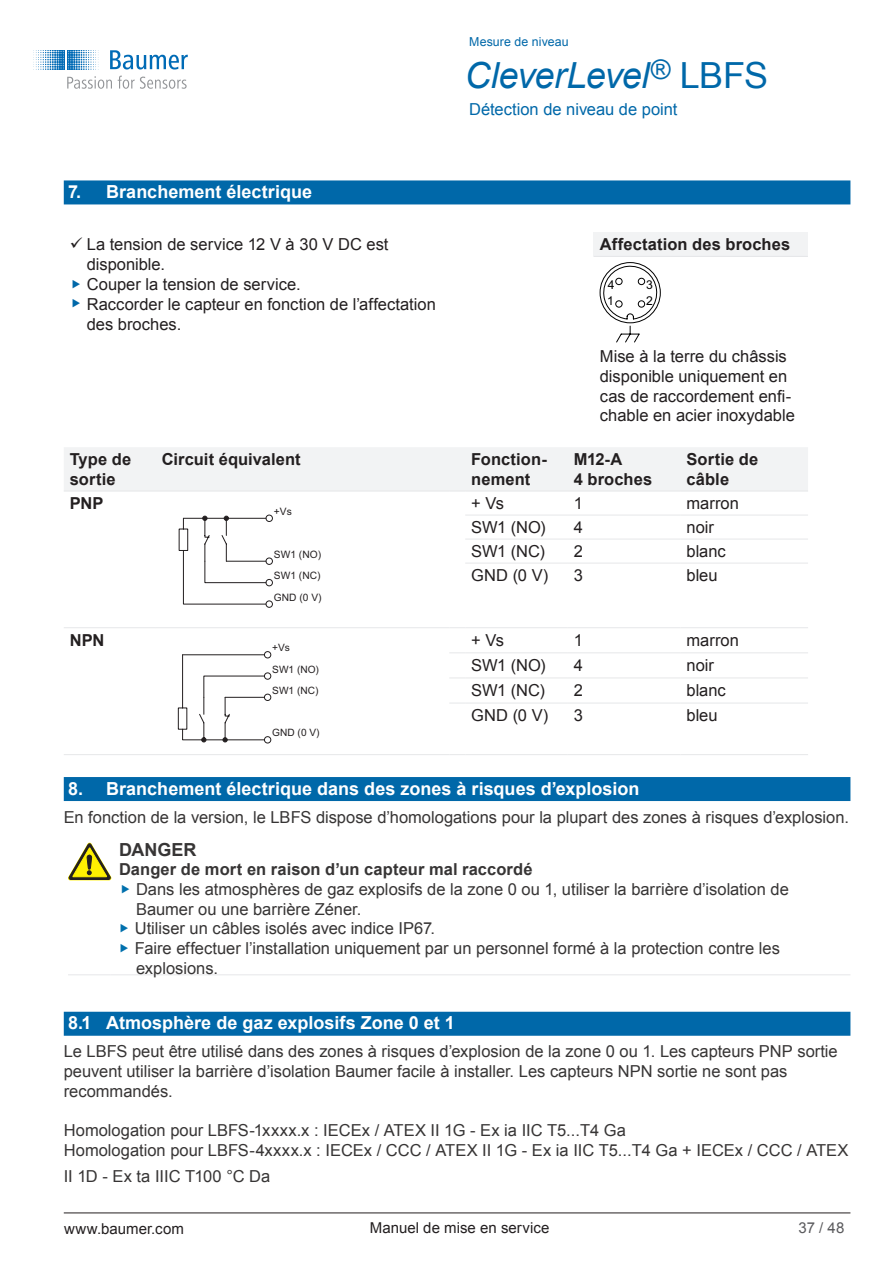
<style>
.page{position:relative;width:893px;height:1263px;background:#fff}
.page>*{position:absolute;margin:0;border:0;box-sizing:border-box;transform-origin:0 0}
.t1{font:italic 36px "Arial";letter-spacing:-.015em;color:#0068a9}
.Grundtext{font:700 18px "Arial";color:#fff}
.Grundtext-2{font:700 18px "Arial";color:#373535}
.Grundtext-3{font:16.5px/19.6px "Arial";color:#373535}
.Tabelle_Grundtext{font:16.5px/19.8px "Arial";color:#231f20}
.Tabelle_Kopfzeile{font:700 16.5px/19.8px "Arial";letter-spacing:.005em;color:#231f20}
.t2{font:16.5px "Arial";color:#0068a9}
.t3{font:15px "Arial";letter-spacing:.005em;color:#231f20}
.t4{font:15px "Arial";color:#5a5a5d}
.t5{font:12.3px "Arial";letter-spacing:.01em;color:#0068a9}
.t6{font:12.15px "Arial";color:#000}
.t7{font:10.2px/21.5px "Arial";color:#231f20}
.s1{font-style:normal}
.s2{font-weight:700}
</style>
<div class="page">
<svg style="left:110px;top:50px;width:78px;height:20px"></svg>
<svg style="left:35px;top:50px;width:64px;height:20px"></svg>
<svg style="left:67px;top:76px;width:45px;height:13px"></svg>
<svg style="left:118px;top:76px;width:69px;height:13px"></svg>
<div style="left:64px;top:180px;width:786px;height:24px;background:#0068a9"></div>
<div style="left:64px;top:777px;width:786px;height:24px;background:#0068a9"></div>
<div style="left:64px;top:1012px;width:786px;height:24px;background:#0068a9"></div>
<div style="left:594px;top:232px;width:214px;height:24px;background:#f2f3f4"></div>
<hr style="left:594px;top:256px;width:214px;height:1px;background:#e6e7e9">
<svg style="left:600px;top:262px;width:60px;height:80px"></svg>
<div style="left:64px;top:447px;width:744px;height:45px;background:#f2f3f4"></div>
<hr style="left:465px;top:491px;width:103px;height:1px;background:#e6e7e9">
<hr style="left:568px;top:491px;width:112px;height:1px;background:#e6e7e9">
<hr style="left:680px;top:491px;width:128px;height:1px;background:#e6e7e9">
<hr style="left:465px;top:515px;width:103px;height:1px;background:#e6e7e9">
<hr style="left:568px;top:515px;width:112px;height:1px;background:#e6e7e9">
<hr style="left:680px;top:515px;width:128px;height:1px;background:#e6e7e9">
<hr style="left:465px;top:539px;width:103px;height:1px;background:#e6e7e9">
<hr style="left:568px;top:539px;width:112px;height:1px;background:#e6e7e9">
<hr style="left:680px;top:539px;width:128px;height:1px;background:#e6e7e9">
<hr style="left:465px;top:563px;width:103px;height:1px;background:#e6e7e9">
<hr style="left:568px;top:563px;width:112px;height:1px;background:#e6e7e9">
<hr style="left:680px;top:563px;width:128px;height:1px;background:#e6e7e9">
<hr style="left:64px;top:627px;width:92px;height:1px;background:#e6e7e9">
<hr style="left:156px;top:627px;width:293px;height:1px;background:#e6e7e9">
<svg style="left:449px;top:627px;width:16px;height:1px"></svg>
<hr style="left:465px;top:627px;width:103px;height:1px;background:#e6e7e9">
<hr style="left:568px;top:627px;width:112px;height:1px;background:#e6e7e9">
<hr style="left:680px;top:627px;width:128px;height:1px;background:#e6e7e9">
<svg style="left:449px;top:652px;width:16px;height:1px"></svg>
<hr style="left:465px;top:652px;width:103px;height:1px;background:#e6e7e9">
<hr style="left:568px;top:652px;width:112px;height:1px;background:#e6e7e9">
<hr style="left:680px;top:652px;width:128px;height:1px;background:#e6e7e9">
<svg style="left:450px;top:677px;width:15px;height:1px"></svg>
<hr style="left:465px;top:677px;width:103px;height:1px;background:#e6e7e9">
<hr style="left:568px;top:677px;width:112px;height:1px;background:#e6e7e9">
<hr style="left:680px;top:677px;width:128px;height:1px;background:#e6e7e9">
<svg style="left:449px;top:703px;width:16px;height:1px"></svg>
<hr style="left:465px;top:703px;width:103px;height:1px;background:#e6e7e9">
<hr style="left:568px;top:703px;width:112px;height:1px;background:#e6e7e9">
<hr style="left:680px;top:703px;width:128px;height:1px;background:#e6e7e9">
<hr style="left:64px;top:754px;width:92px;height:1px;background:#e6e7e9">
<hr style="left:156px;top:754px;width:293px;height:1px;background:#e6e7e9">
<svg style="left:449px;top:754px;width:16px;height:1px"></svg>
<hr style="left:465px;top:754px;width:103px;height:1px;background:#e6e7e9">
<hr style="left:568px;top:754px;width:112px;height:1px;background:#e6e7e9">
<hr style="left:680px;top:754px;width:128px;height:1px;background:#e6e7e9">
<div style="left:266px;top:579px;width:7px;height:7px;border:1px solid #231f20;border-radius:50%"></div>
<div style="left:266px;top:600px;width:7px;height:8px;border:1px solid #231f20;border-radius:50%"></div>
<div style="left:266px;top:515px;width:7px;height:7px;border:1px solid #231f20;border-radius:50%"></div>
<svg style="left:178px;top:515px;width:94px;height:92px"></svg>
<div style="left:266px;top:557px;width:7px;height:8px;border:1px solid #231f20;border-radius:50%"></div>
<hr style="left:226px;top:561px;width:40px;height:1px;background:#231f20">
<div style="left:264px;top:694px;width:7px;height:7px;border:1px solid #231f20;border-radius:50%"></div>
<div style="left:264px;top:736px;width:7px;height:7px;border:1px solid #231f20;border-radius:50%"></div>
<div style="left:264px;top:651px;width:7px;height:7px;border:1px solid #231f20;border-radius:50%"></div>
<div style="left:264px;top:672px;width:7px;height:8px;border:1px solid #231f20;border-radius:50%"></div>
<svg style="left:177px;top:654px;width:88px;height:89px"></svg>
<hr style="left:68px;top:974px;width:43px;height:1px;background:#e6e7e9">
<hr style="left:111px;top:974px;width:739px;height:1px;background:#e6e7e9">
<svg style="left:68px;top:843px;width:43px;height:37px"></svg>
<hr style="left:64px;top:1212px;width:786px;height:1px;background:#231f20">
<p class="Grundtext" style="left:68px;top:180px;width:246px">7. Branchement électrique</p>
<p class="Tabelle_Grundtext" style="left:87px;top:235px;width:303px">La tension de service 12 V à 30 V DC est disponible.</p>
<p class="Tabelle_Grundtext" style="left:87px;top:274px;width:215px">Couper la tension de service.</p>
<p class="Tabelle_Grundtext" style="left:87px;top:294px;width:351px">Raccorder le capteur en fonction de l’affectation des broches.</p>
<p class="t5" style="left:469px;top:34px;width:101px">Mesure de niveau</p>
<h1 class="t1" style="left:465px;top:52px;width:305px">CleverLevel<sup>®</sup> <span class="s1">LBFS</span></h1>
<p class="t2" style="left:469px;top:99px;width:210px">Détection de niveau de point</p>
<p class="Tabelle_Kopfzeile" style="left:600px;top:235px;width:192px">Affectation des broches</p>
<p class="t6" style="left:608px;top:277px;width:8px">4</p>
<p class="t6" style="left:646px;top:277px;width:8px">3</p>
<p class="t6" style="left:607px;top:293px;width:8px">1</p>
<p class="t6" style="left:646px;top:293px;width:8px">2</p>
<p class="Tabelle_Grundtext" style="left:600px;top:346px;width:196px">Mise à la terre du châssis disponible uniquement en cas de raccordement enfi&shy;chable en acier inoxydable</p>
<p class="Tabelle_Kopfzeile" style="left:70px;top:450px;width:63px">Type de sortie</p>
<p class="Tabelle_Kopfzeile" style="left:162px;top:450px;width:140px">Circuit équivalent</p>
<p class="Tabelle_Kopfzeile" style="left:471px;top:450px;width:77px">Fonction&shy;nement</p>
<p class="Tabelle_Kopfzeile" style="left:574px;top:450px;width:80px">M12-A<br>4 broches</p>
<p class="Tabelle_Kopfzeile" style="left:686px;top:450px;width:73px">Sortie de câble</p>
<p class="Tabelle_Kopfzeile" style="left:70px;top:494px;width:35px">PNP</p>
<p class="Tabelle_Grundtext" style="left:471px;top:493px;width:34px">+ Vs</p>
<p class="Tabelle_Grundtext" style="left:574px;top:493px;width:11px">1</p>
<p class="Tabelle_Grundtext" style="left:686px;top:493px;width:54px">marron</p>
<p class="Tabelle_Grundtext" style="left:471px;top:517px;width:76px">SW1 (NO)</p>
<p class="Tabelle_Grundtext" style="left:574px;top:517px;width:11px">4</p>
<p class="Tabelle_Grundtext" style="left:686px;top:517px;width:29px">noir</p>
<p class="Tabelle_Grundtext" style="left:471px;top:541px;width:75px">SW1 (NC)</p>
<p class="Tabelle_Grundtext" style="left:574px;top:541px;width:11px">2</p>
<p class="Tabelle_Grundtext" style="left:686px;top:541px;width:41px">blanc</p>
<p class="Tabelle_Grundtext" style="left:471px;top:566px;width:79px">GND (0 V)</p>
<p class="Tabelle_Grundtext" style="left:574px;top:566px;width:11px">3</p>
<p class="Tabelle_Grundtext" style="left:686px;top:566px;width:33px">bleu</p>
<p class="t7" style="left:274px;top:500px;width:19px">+Vs</p>
<p class="t7" style="left:274px;top:543px;width:49px">SW1 (NO)</p>
<p class="t7" style="left:274px;top:565px;width:49px">SW1 (NC)<br>GND (0 V)</p>
<p class="Tabelle_Kopfzeile" style="left:70px;top:630px;width:36px">NPN</p>
<p class="t7" style="left:272px;top:637px;width:48px">+Vs<br>SW1 (NO)</p>
<p class="t7" style="left:272px;top:679px;width:48px">SW1 (NC)</p>
<p class="t7" style="left:272px;top:722px;width:49px">GND (0 V)</p>
<p class="Tabelle_Grundtext" style="left:471px;top:630px;width:34px">+ Vs</p>
<p class="Tabelle_Grundtext" style="left:574px;top:630px;width:11px">1</p>
<p class="Tabelle_Grundtext" style="left:686px;top:630px;width:54px">marron</p>
<p class="Tabelle_Grundtext" style="left:471px;top:655px;width:76px">SW1 (NO)</p>
<p class="Tabelle_Grundtext" style="left:574px;top:655px;width:11px">4</p>
<p class="Tabelle_Grundtext" style="left:686px;top:655px;width:29px">noir</p>
<p class="Tabelle_Grundtext" style="left:471px;top:680px;width:75px">SW1 (NC)</p>
<p class="Tabelle_Grundtext" style="left:574px;top:680px;width:11px">2</p>
<p class="Tabelle_Grundtext" style="left:686px;top:680px;width:41px">blanc</p>
<p class="Tabelle_Grundtext" style="left:471px;top:705px;width:79px">GND (0 V)</p>
<p class="Tabelle_Grundtext" style="left:574px;top:705px;width:11px">3</p>
<p class="Tabelle_Grundtext" style="left:686px;top:705px;width:33px">bleu</p>
<p class="Grundtext" style="left:68px;top:776px;width:573px">8. Branchement électrique dans des zones à risques d’explosion</p>
<p class="Grundtext-3" style="left:64px;top:807px;width:787px">En fonction de la version, le LBFS dispose d’homologations pour la plupart des zones à risques d’explosion.</p>
<p class="Grundtext-2" style="left:119px;top:838px;width:79px">DANGER</p>
<p class="Grundtext-3" style="left:135px;top:860px;width:656px;text-indent:-16px"><span class="s2">Danger de mort en raison d’un capteur mal raccordé<br></span>Dans les atmosphères de gaz explosifs de la zone 0 ou 1, utiliser la barrière d’isolation de Baumer ou une barrière Zéner.<br>Utiliser un câbles isolés avec indice IP67.<br>Faire effectuer l’installation uniquement par un personnel formé à la protection contre les explosions.</p>
<p class="Grundtext" style="left:68px;top:1010px;width:388px">8.1 Atmosphère de gaz explosifs Zone 0 et 1</p>
<p class="Grundtext-3" style="left:64px;top:1042px;width:775px">Le LBFS peut être utilisé dans des zones à risques d’explosion de la zone 0 ou 1. Les capteurs PNP sortie peuvent utiliser la barrière d’isolation Baumer facile à installer. Les capteurs NPN sortie ne sont pas recommandés.</p>
<p class="Grundtext-3" style="left:64px;top:1121px;width:786px">Homologation pour LBFS-1xxxx.x : IECEx / ATEX II 1G - Ex ia IIC T5...T4 Ga<br>Homologation pour LBFS-4xxxx.x : IECEx / CCC / ATEX II 1G - Ex ia IIC T5...T4 Ga + IECEx / CCC / ATEX</p>
<p class="Grundtext-3" style="left:64px;top:1166px;width:208px">II 1D - Ex ta IIIC T100 °C Da</p>
<p class="t3" style="left:64px;top:1218px;width:121px">www.baumer.com</p>
<p class="t4" style="left:799px;top:1218px;width:47px">37 / 48</p>
<p class="t3" style="left:370px;top:1218px;width:181px">Manuel de mise en service</p>
</div>
